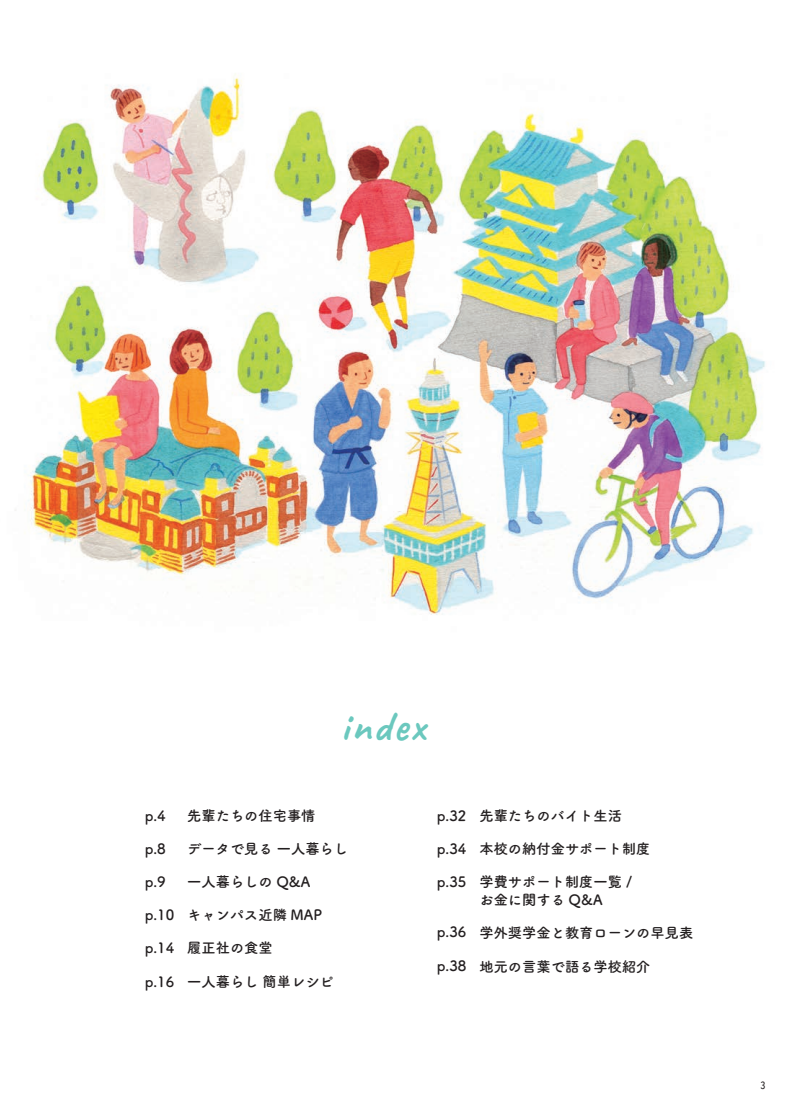
<style>
.page{position:relative;width:800px;height:1119px;background:#fff}
.page>*{position:absolute;margin:0;border:0;box-sizing:border-box;transform-origin:0 0}
.t1{font:700 43.2px "Caveat";letter-spacing:.055em;color:#6bc8be}
.t2{font:700 14.25px/18.1px "Tsuku A Rd Gothic";color:#231f20}
.t3{font:500 10.5px "Avenir Next Condensed";color:#231f20}
</style>
<div class="page">
<img style="left:15px;top:73px;width:750px;height:542px">
<h1 class="t1" style="left:340px;top:698px;width:86px">index</h1>
<p class="t2" style="left:145px;top:805px;width:23px">p.4</p>
<p class="t2" style="left:145px;top:838px;width:23px">p.8</p>
<p class="t2" style="left:145px;top:871px;width:23px">p.9</p>
<p class="t2" style="left:145px;top:904px;width:31px">p.10</p>
<p class="t2" style="left:145px;top:937px;width:31px">p.14</p>
<p class="t2" style="left:145px;top:971px;width:31px">p.16</p>
<p class="t2" style="left:187px;top:805px;width:130px">先輩たちの住宅事情</p>
<p class="t2" style="left:187px;top:838px;width:162px">データで見る 一人暮らし</p>
<p class="t2" style="left:187px;top:871px;width:124px">一人暮らしの Q&amp;A</p>
<p class="t2" style="left:187px;top:904px;width:137px">キャンパス近隣 MAP</p>
<p class="t2" style="left:187px;top:937px;width:87px">履正社の食堂</p>
<p class="t2" style="left:187px;top:971px;width:148px">一人暮らし 簡単レシピ</p>
<p class="t2" style="left:437px;top:805px;width:31px">p.32</p>
<p class="t2" style="left:437px;top:838px;width:31px">p.34</p>
<p class="t2" style="left:437px;top:871px;width:31px">p.35</p>
<p class="t2" style="left:437px;top:922px;width:31px">p.36</p>
<p class="t2" style="left:437px;top:955px;width:31px">p.38</p>
<p class="t2" style="left:479px;top:805px;width:144px">先輩たちのバイト生活</p>
<p class="t2" style="left:479px;top:838px;width:172px">本校の納付金サポート制度</p>
<p class="t2" style="left:479px;top:871px;width:154px">学費サポート制度一覧 /お金に関する Q&amp;A</p>
<p class="t2" style="left:479px;top:922px;width:215px">学外奨学金と教育ローンの早見表</p>
<p class="t2" style="left:479px;top:956px;width:172px">地元の言葉で語る学校紹介</p>
<p class="t3" style="left:760px;top:1078px;width:7px">3</p>
</div>
